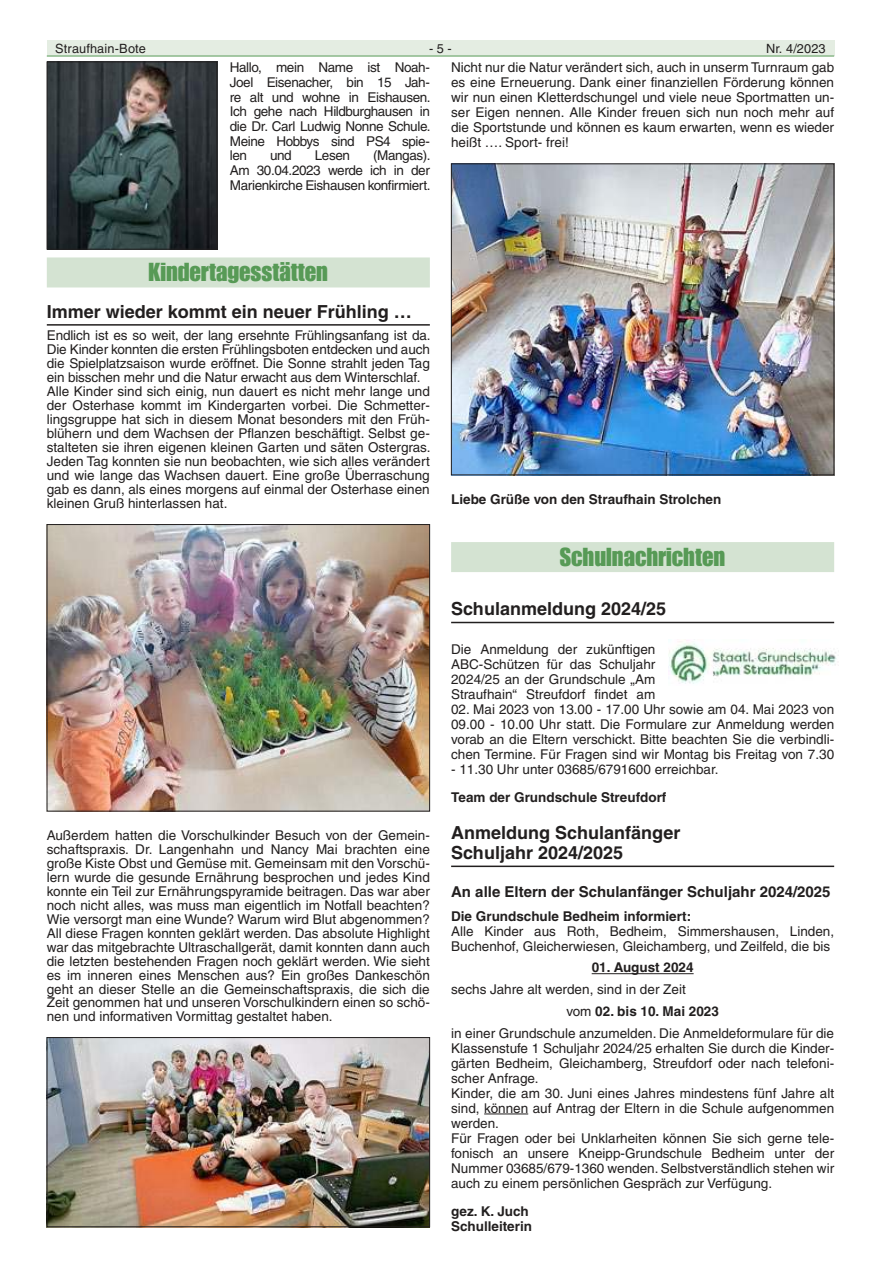
<style>
.page{position:relative;width:881px;height:1263px;background:#fff}
.page>*{position:absolute;margin:0;border:0;box-sizing:border-box;transform-origin:0 0}
.t1{font:25.5px "Impact LT";color:#579a56}
.t2{font:700 18px/20px "Helvetica LT";color:#221f1f}
.t3{font:700 15px "Helvetica LT";color:#221f1f}
.t4{font:13.5px/14px "Helvetica LT";color:#221f1f;text-align:justify}
.t5{font:700 13.5px/15px "Helvetica LT";color:#221f1f}
.t6{font:12.75px "Helvetica LT";letter-spacing:.01em;color:#221f1f}
.s1{font-weight:400}
</style>
<div class="page">
<div style="left:47px;top:40px;width:786px;height:16px;background:#e4ede2"></div>
<hr style="left:47px;top:56px;width:786px;height:1px;background:#579a56">
<div style="left:451px;top:542px;width:382px;height:30px;background:#d4e3d2"></div>
<hr style="left:451px;top:622px;width:382px;height:1px;background:#221f1f">
<hr style="left:451px;top:865px;width:382px;height:2px;background:#221f1f">
<hr style="left:591px;top:973px;width:102px;height:1px;background:#221f1f">
<hr style="left:484px;top:1113px;width:44px;height:1px;background:#221f1f">
<img style="left:453px;top:166px;width:378px;height:307px">
<div style="left:451px;top:164px;width:382px;height:311px;border:1px solid #221f1f"></div>
<img style="left:668px;top:640px;width:169px;height:44px">
<div style="left:47px;top:257px;width:382px;height:30px;background:#d4e3d2"></div>
<hr style="left:47px;top:324px;width:382px;height:2px;background:#221f1f">
<img style="left:49px;top:526px;width:378px;height:283px">
<div style="left:47px;top:524px;width:382px;height:287px;border:1px solid #221f1f"></div>
<img style="left:49px;top:1039px;width:378px;height:186px">
<div style="left:47px;top:1037px;width:382px;height:190px;border:1px solid #221f1f"></div>
<img style="left:49px;top:64px;width:166px;height:183px">
<div style="left:47px;top:62px;width:170px;height:187px;border:1px solid #221f1f"></div>
<p class="t6" style="left:55px;top:42px;width:92px">Straufhain-Bote</p>
<p class="t6" style="left:429px;top:42px;width:24px">- 5 -</p>
<p class="t6" style="left:765px;top:42px;width:61px">Nr. 4/2023</p>
<p class="t4" style="left:451px;top:60px;width:384px;line-height:15px">Nicht nur die Natur verändert sich, auch in unserm Turnraum gab es eine Erneuerung. Dank einer finanziellen Förderung können wir nun einen Kletterdschungel und viele neue Sportmatten un&shy;ser Eigen nennen. Alle Kinder freuen sich nun noch mehr auf die Sportstunde und können es kaum erwarten, wenn es wieder heißt …. Sport- frei!</p>
<p class="t4" style="left:230px;top:60px;width:202px;line-height:14.7px">Hallo, mein Name ist Noah-Joel Eisenacher, bin 15 Jah&shy;re alt und wohne in Eishausen.<br>Ich gehe nach Hildburghausen in die Dr. Carl Ludwig Nonne Schule.<br>Meine Hobbys sind PS4 spie&shy;len</p>
<p class="t4" style="left:230px;top:148px;width:202px;line-height:14.7px;text-indent:143px">(Mangas).<br>Am 30.04.2023 werde ich in der Marienkirche Eishausen konfirmiert.</p>
<p class="t4" style="left:270px;top:149px;width:23px">und</p>
<p class="t4" style="left:315px;top:149px;width:37px">Lesen</p>
<h1 class="t1" style="left:148px;top:262px;width:181px">Kindertagesstätten</h1>
<h2 class="t2" style="left:47px;top:301px;width:366px">Immer wieder kommt ein neuer Frühling …</h2>
<p class="t4" style="left:47px;top:329px;width:385px;text-align:left">Endlich ist es so weit, der lang ersehnte Frühlingsanfang ist da.<br>Die Kinder konnten die ersten Frühlingsboten entdecken und auch die Spielplatzsaison wurde eröffnet. Die Sonne strahlt jeden Tag ein bisschen mehr und die Natur erwacht aus dem Winterschlaf.<br>Alle Kinder sind sich einig, nun dauert es nicht mehr lange und der Osterhase kommt im Kindergarten vorbei. Die Schmetter&shy;lingsgruppe hat sich in diesem Monat besonders mit den Früh&shy;blühern und dem Wachsen der Pflanzen beschäftigt. Selbst ge&shy;stalteten sie ihren eigenen kleinen Garten und säten Ostergras.<br>Jeden Tag konnten sie nun beobachten, wie sich alles verändert und wie lange das Wachsen dauert. Eine große Überraschung gab es dann, als eines morgens auf einmal der Osterhase einen kleinen Gruß hinterlassen hat.</p>
<p class="t4" style="left:47px;top:828px;width:384px">Außerdem hatten die Vorschulkinder Besuch von der Gemein&shy;schaftspraxis. Dr. Langenhahn und Nancy Mai brachten eine große Kiste Obst und Gemüse mit. Gemeinsam mit den Vorschü&shy;lern wurde die gesunde Ernährung besprochen und jedes Kind konnte ein Teil zur Ernährungspyramide beitragen. Das war aber noch nicht alles, was muss man eigentlich im Notfall beachten?<br>Wie versorgt man eine Wunde? Warum wird Blut abgenommen?<br>All diese Fragen konnten geklärt werden. Das absolute Highlight war das mitgebrachte Ultraschallgerät, damit konnten dann auch die letzten bestehenden Fragen noch geklärt werden. Wie sieht es im inneren eines Menschen aus? Ein großes Dankeschön geht an dieser Stelle an die Gemeinschaftspraxis, die sich die Zeit genommen hat und unseren Vorschulkindern einen so schö&shy;nen und informativen Vormittag gestaltet haben.</p>
<p class="t5" style="left:451px;top:491px;width:271px">Liebe Grüße von den Straufhain Strolchen</p>
<h1 class="t1" style="left:559px;top:547px;width:167px">Schulnachrichten</h1>
<h2 class="t2" style="left:451px;top:599px;width:216px">Schulanmeldung 2024/25</h2>
<p class="t4" style="left:451px;top:642px;width:206px;line-height:15px">Die Anmeldung der zukünftigen ABC-Schützen für das Schuljahr 2024/25 an der Grundschule „Am Straufhain“ Streufdorf findet am</p>
<p class="t4" style="left:451px;top:702px;width:384px;line-height:15px">02. Mai 2023 von 13.00 - 17.00 Uhr sowie am 04. Mai 2023 von 09.00 - 10.00 Uhr statt. Die Formulare zur Anmeldung werden vorab an die Eltern verschickt. Bitte beachten Sie die verbindli&shy;chen Termine. Für Fragen sind wir Montag bis Freitag von 7.30</p>
<p class="t4" style="left:451px;top:762px;width:269px">- 11.30 Uhr unter 03685/6791600 erreichbar.</p>
<p class="t5" style="left:451px;top:790px;width:217px">Team der Grundschule Streufdorf</p>
<h2 class="t2" style="left:451px;top:823px;width:231px">Anmeldung Schulanfänger<br>Schuljahr 2024/2025</h2>
<p class="t3" style="left:451px;top:883px;width:381px">An alle Eltern der Schulanfänger Schuljahr 2024/2025</p>
<p class="t5" style="left:451px;top:908px;width:241px">Die Grundschule Bedheim informiert:</p>
<p class="t4" style="left:451px;top:923px;width:384px;line-height:15px">Alle Kinder aus Roth, Bedheim, Simmershausen, Linden,<br>Buchenhof, Gleicherwiesen, Gleichamberg, und Zeilfeld, die bis</p>
<p class="t5" style="left:591px;top:960px;width:103px">01. August 2024</p>
<p class="t4" style="left:451px;top:982px;width:236px">sechs Jahre alt werden, sind in der Zeit</p>
<p class="t5" style="left:566px;top:1004px;width:154px"><span class="s1">vom</span> 02. bis 10. Mai 2023</p>
<p class="t4" style="left:451px;top:1026px;width:384px">in einer Grundschule anzumelden. Die Anmeldeformulare für die</p>
<p class="t4" style="left:451px;top:1040px;width:384px;line-height:15px;text-align:left">Klassenstufe 1 Schuljahr 2024/25 erhalten Sie durch die Kinder&shy;gärten Bedheim, Gleichamberg, Streufdorf oder nach telefoni&shy;scher Anfrage.<br>Kinder, die am 30. Juni eines Jahres mindestens fünf Jahre alt sind, können auf Antrag der Eltern in die Schule aufgenommen werden.<br>Für Fragen oder bei Unklarheiten können Sie sich gerne tele&shy;fonisch an unsere Kneipp-Grundschule Bedheim unter der Nummer 03685/679-1360 wenden. Selbstverständlich stehen wir auch zu einem persönlichen Gespräch zur Verfügung.</p>
<p class="t5" style="left:451px;top:1204px;width:82px">gez. K. Juch<br>Schulleiterin</p>
</div>
